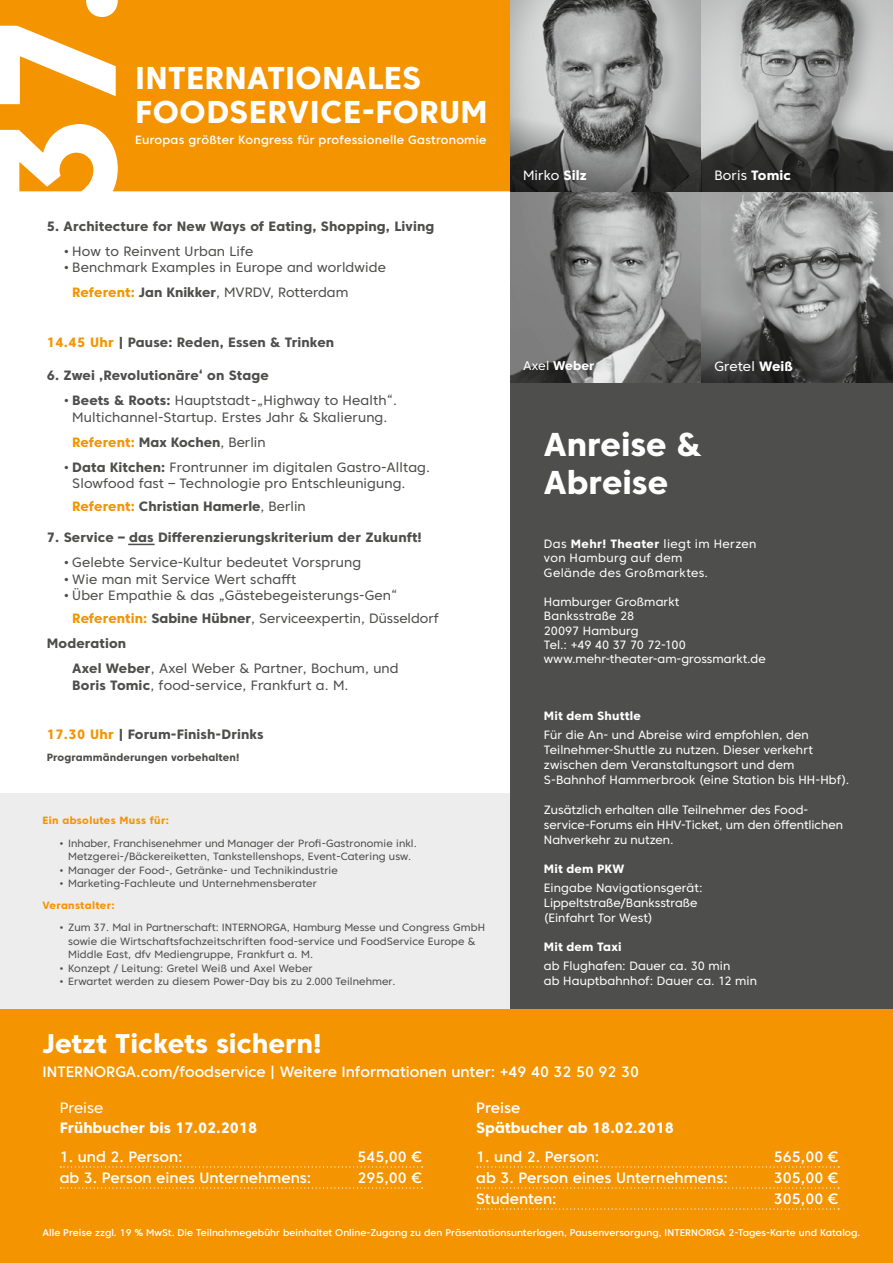
<style>
.page{position:relative;width:893px;height:1263px;background:#fff}
.page>*{position:absolute;margin:0;border:0;box-sizing:border-box;transform-origin:0 0}
.t1{font:800 33px/37.5px "Core Sans C 75";color:#fff}
.t2{font:800 31.5px/34.5px "Core Sans C 75";letter-spacing:.01em;color:#fff}
.t3{font:800 27px "Core Sans C 75";color:#fff}
.t4{font:500 15px "Core Sans C 55";color:#fff}
.t5{font:800 15px "Core Sans C 75";color:#fff}
.t6{font:15px "Core Sans C 45";color:#fff}
.t7{font:13.5px/16.5px "Core Sans C 45";letter-spacing:.01em;color:#4e4e4d}
.t8{font:800 13.5px "Core Sans C 75";letter-spacing:.01em;color:#4e4e4d}
.t9{font:13.5px "Core Sans C 45";letter-spacing:.01em;color:#fff}
.t10{font:800 13.5px "Core Sans C 75";color:#f59401}
.t11{font:800 12.45px "Core Sans C 75";letter-spacing:.01em;color:#fff}
.t12{font:12px/15px "Core Sans C 45";letter-spacing:.005em;color:#fff}
.t13{font:12px/14.5px "Core Sans C 45";letter-spacing:.03em;color:#fff}
.t14{font:500 12px "Core Sans C 55";letter-spacing:.02em;color:#fff}
.t15{font:800 12px "Core Sans C 75";letter-spacing:.015em;color:#fff}
.t16{font:10.5px/13.5px "Core Sans C 45";letter-spacing:.01em;color:#4e4e4d;text-align:center}
.t17{font:800 10.5px "Core Sans C 75";letter-spacing:.03em;color:#f59401}
.t18{font:800 10.5px "Core Sans C 75";letter-spacing:.01em;color:#4e4e4d}
.t19{font:500 9.75px "Core Sans C 55";color:#fff}
.s1{font-family:"Core Sans C 75";font-weight:800;color:#f59401}
.s2{font-family:"Core Sans C 75";font-weight:800}
.s3{color:#f59401}
.s4{color:#4e4e4d}
.s5{font-family:"Core Sans C 45";font-weight:400;color:#4e4e4d}
.s6{font-family:"Core Sans C 45";font-weight:400}
</style>
<div class="page">
<svg style="left:0;top:0;width:510px;height:191px;background:#f69f1c"></svg>
<div style="left:510px;top:374px;width:383px;height:659px;background:#4e4e4d"></div>
<div style="left:0;top:793px;width:521px;height:232px;background:#ededed"></div>
<div style="left:0;top:1010px;width:893px;height:253px;background:#f59401"></div>
<img style="left:510px;top:0;width:383px;height:383px">
<svg style="left:60px;top:1166px;width:363px;height:1px"></svg>
<svg style="left:60px;top:1187px;width:363px;height:1px"></svg>
<svg style="left:477px;top:1166px;width:362px;height:1px"></svg>
<svg style="left:477px;top:1187px;width:362px;height:1px"></svg>
<svg style="left:477px;top:1208px;width:362px;height:1px"></svg>
<svg style="left:128px;top:544px;width:27px;height:1px"></svg>
<svg style="left:510px;top:87px;width:192px;height:104px;background:#767777"></svg>
<svg style="left:702px;top:278px;width:191px;height:105px;background:#676767"></svg>
<h2 class="t2" style="left:135px;top:60px;width:354px">INTERNATIONALES<br>FOODSERVICE-FORUM</h2>
<p class="t14" style="left:135px;top:132px;width:353px">Europas größter Kongress für professionelle Gastronomie</p>
<p class="t8" style="left:47px;top:218px;width:389px">5. Architecture for New Ways of Eating, Shopping, Living</p>
<p class="t7" style="left:64px;top:243px;width:191px">• How to Reinvent Urban Life</p>
<p class="t7" style="left:72px;top:255px;width:315px;line-height:25px;text-indent:-9px">• Benchmark Examples in Europe and worldwide<br><span class="s1">Referent:</span> <span class="s2">Jan Knikker</span>, MVRDV, Rotterdam</p>
<p class="t8" style="left:47px;top:334px;width:289px"><span class="s3">14.45 Uhr</span> | Pause: Reden, Essen &amp; Trinken</p>
<p class="t8" style="left:47px;top:367px;width:223px">6. Zwei ‚Revolutionäre‘ on Stage</p>
<p class="t7" style="left:64px;top:392px;width:335px;text-align:center">• <span class="s2">Beets &amp; Roots:</span> Hauptstadt-„Highway to Health“.<br>Multichannel-Startup. Erstes Jahr &amp; Skalierung.</p>
<p class="t10" style="left:72px;top:434px;width:195px">Referent: <span class="s4">Max Kochen</span><span class="s5">, Berlin</span></p>
<p class="t7" style="left:72px;top:459px;width:359px;text-indent:-9px">• <span class="s2">Data Kitchen:</span> Frontrunner im digitalen Gastro-Alltag.<br>Slowfood fast – Technologie pro Entschleunigung.</p>
<p class="t8" style="left:72px;top:498px;width:235px"><span class="s3">Referent:</span> Christian Hamerle<span class="s6">, Berlin</span></p>
<p class="t8" style="left:47px;top:529px;width:377px">7. Service – das Differenzierungskriterium der Zukunft!</p>
<p class="t7" style="left:64px;top:554px;width:299px">• Gelebte Service-Kultur bedeutet Vorsprung</p>
<p class="t7" style="left:64px;top:570px;width:234px">• Wie man mit Service Wert schafft</p>
<p class="t7" style="left:72px;top:584px;width:368px;line-height:23px;text-indent:-9px">• Über Empathie &amp; das „Gästebegeisterungs-Gen“<br><span class="s1">Referentin:</span> <span class="s2">Sabine Hübner</span>, Serviceexpertin, Düsseldorf</p>
<p class="t8" style="left:47px;top:635px;width:81px">Moderation</p>
<p class="t7" style="left:72px;top:660px;width:328px"><span class="s2">Axel Weber</span>, Axel Weber &amp; Partner, Bochum, und<br><span class="s2">Boris Tomic</span>, food-service, Frankfurt a. M.</p>
<p class="t8" style="left:47px;top:726px;width:218px"><span class="s3">17.30 Uhr</span> | Forum-Finish-Drinks</p>
<p class="t18" style="left:47px;top:751px;width:194px">Programmänderungen vorbehalten!</p>
<p class="t17" style="left:43px;top:814px;width:128px">Ein absolutes Muss für:</p>
<p class="t16" style="left:60px;top:836px;width:359px">• Inhaber, Franchisenehmer und Manager der Profi-Gastronomie inkl.<br>Metzgerei-/Bäckereiketten, Tankstellenshops, Event-Catering usw.</p>
<p class="t16" style="left:60px;top:863px;width:280px">• Manager der Food-, Getränke- und Technikindustrie</p>
<p class="t16" style="left:60px;top:876px;width:259px">• Marketing-Fachleute und Unternehmensberater</p>
<p class="t17" style="left:43px;top:899px;width:74px">Veranstalter:</p>
<p class="t16" style="left:68px;top:920px;width:418px;text-align:left;text-indent:-9px">• Zum 37. Mal in Partnerschaft: INTERNORGA, Hamburg Messe und Congress GmbH sowie die Wirtschaftsfachzeitschriften food-service und FoodService Europe &amp;<br>Middle East, dfv Mediengruppe, Frankfurt a. M.</p>
<p class="t16" style="left:60px;top:961px;width:255px">• Konzept / Leitung: Gretel Weiß und Axel Weber</p>
<p class="t16" style="left:60px;top:974px;width:337px">• Erwartet werden zu diesem Power-Day bis zu 2.000 Teilnehmer.</p>
<h3 class="t3" style="left:43px;top:1026px;width:281px">Jetzt Tickets sichern!</h3>
<p class="t9" style="left:523px;top:167px;width:65px">Mirko <span class="s2">Silz</span></p>
<p class="t9" style="left:714px;top:166px;width:78px">Boris <span class="s2">Tomic</span></p>
<p class="t11" style="left:523px;top:358px;width:73px"><span class="s6">Axel</span> Weber</p>
<p class="t9" style="left:714px;top:358px;width:80px">Gretel <span class="s2">Weiß</span></p>
<h1 class="t1" style="left:544px;top:426px;width:159px">Anreise &amp;<br>Abreise</h1>
<p class="t13" style="left:544px;top:536px;width:214px">Das <span class="s2">Mehr! Theater</span> liegt im Herzen von Hamburg auf dem<br>Gelände des Großmarktes.</p>
<p class="t12" style="left:544px;top:595px;width:223px;line-height:14.2px">Hamburger Großmarkt<br>Banksstraße 28<br>20097 Hamburg<br>Tel.: +49 40 37 70 72-100 www.mehr-theater-am-grossmarkt.de</p>
<p class="t15" style="left:544px;top:708px;width:99px">Mit dem Shuttle</p>
<p class="t12" style="left:544px;top:727px;width:307px">Für die An- und Abreise wird empfohlen, den Teilnehmer-Shuttle zu nutzen. Dieser verkehrt zwischen dem Veranstaltungsort und dem S-Bahnhof Hammerbrook (eine Station bis HH-Hbf).</p>
<p class="t12" style="left:544px;top:802px;width:301px">Zusätzlich erhalten alle Teilnehmer des Food&shy;service-Forums ein HHV-Ticket, um den öffentlichen<br>Nahverkehr zu nutzen.</p>
<p class="t15" style="left:544px;top:861px;width:82px">Mit dem PKW</p>
<p class="t12" style="left:544px;top:880px;width:160px">Eingabe Navigationsgerät:<br>Lippeltstraße/Banksstraße (Einfahrt Tor West)</p>
<p class="t15" style="left:544px;top:939px;width:79px">Mit dem Taxi</p>
<p class="t12" style="left:544px;top:958px;width:215px">ab Flughafen: Dauer ca. 30 min<br>ab Hauptbahnhof: Dauer ca. 12 min</p>
<p class="t4" style="left:43px;top:1062px;width:598px">INTERNORGA.com/foodservice | Weitere Informationen unter: +49 40 32 50 92 30</p>
<p class="t6" style="left:60px;top:1098px;width:45px">Preise</p>
<p class="t5" style="left:60px;top:1118px;width:199px">Frühbucher bis 17.02.2018</p>
<p class="t4" style="left:60px;top:1147px;width:125px">1. und 2. Person:</p>
<p class="t4" style="left:357px;top:1147px;width:66px">545,00 €</p>
<p class="t4" style="left:60px;top:1168px;width:253px">ab 3. Person eines Unternehmens:</p>
<p class="t4" style="left:357px;top:1168px;width:66px">295,00 €</p>
<p class="t4" style="left:476px;top:1098px;width:46px">Preise</p>
<p class="t5" style="left:476px;top:1118px;width:199px">Spätbucher ab 18.02.2018</p>
<p class="t4" style="left:476px;top:1147px;width:125px">1. und 2. Person:</p>
<p class="t4" style="left:774px;top:1147px;width:66px">565,00 €</p>
<p class="t4" style="left:476px;top:1168px;width:253px">ab 3. Person eines Unternehmens:</p>
<p class="t4" style="left:774px;top:1168px;width:66px">305,00 €</p>
<p class="t4" style="left:476px;top:1189px;width:82px">Studenten:</p>
<p class="t4" style="left:774px;top:1189px;width:66px">305,00 €</p>
<p class="t19" style="left:43px;top:1226px;width:819px">Alle Preise zzgl. 19 % MwSt. Die Teilnahmegebühr beinhaltet Online-Zugang zu den Präsentationsunterlagen, Pausenversorgung, INTERNORGA 2-Tages-Karte und Katalog.</p>
</div>
